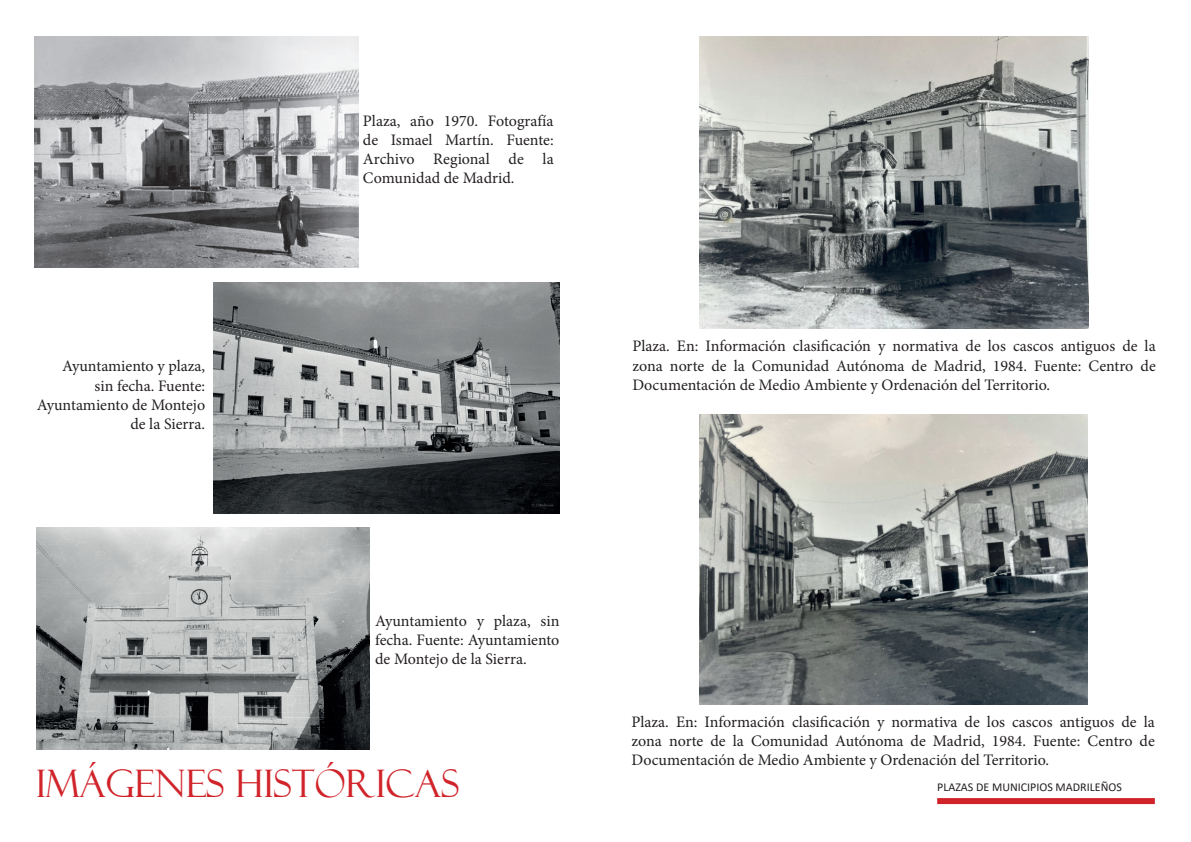
<style>
.page{position:relative;width:1191px;height:842px;background:#fff}
.page>*{position:absolute;margin:0;border:0;box-sizing:border-box;transform-origin:0 0}
.t1{font:38px "Felix Titling";color:#d1232a}
.t2{font:16px/19.2px "Minion Pro";color:#231f20;text-align:justify}
.t3{font:12px "Calibri";color:#231f20}
</style>
<div class="page">
<div style="left:937px;top:798px;width:217px;height:6px;background:#d1232a"></div>
<img style="left:214px;top:283px;width:345px;height:230px">
<img style="left:35px;top:37px;width:324px;height:231px">
<img style="left:37px;top:528px;width:332px;height:221px">
<img style="left:699px;top:36px;width:389px;height:292px">
<img style="left:699px;top:414px;width:388px;height:291px">
<p class="t2" style="left:37px;top:357px;width:170px;text-align:right">Ayuntamiento y plaza,<br>sin fecha. Fuente:<br>Ayuntamiento de Montejo de la Sierra.</p>
<p class="t2" style="left:363px;top:111px;width:192px">Plaza, año 1970. Fotografía de Ismael Martín. Fuente:<br>Archivo Regional de la Comunidad de Madrid.</p>
<p class="t2" style="left:632px;top:337px;width:525px">Plaza. En: Información clasificación y normativa de los cascos antiguos de la zona norte de la Comunidad Autónoma de Madrid, 1984. Fuente: Centro de Documentación de Medio Ambiente y Ordenación del Territorio.</p>
<p class="t2" style="left:375px;top:611px;width:186px">Ayuntamiento y plaza, sin fecha. Fuente: Ayuntamiento de Montejo de la Sierra.</p>
<p class="t1" style="left:36px;top:761px;width:425px">IMÁGENES HISTÓRICAS</p>
<p class="t2" style="left:631px;top:712px;width:525px">Plaza. En: Información clasificación y normativa de los cascos antiguos de la zona norte de la Comunidad Autónoma de Madrid, 1984. Fuente: Centro de Documentación de Medio Ambiente y Ordenación del Territorio.</p>
<p class="t3" style="left:937px;top:778px;width:186px">PLAZAS DE MUNICIPIOS MADRILEÑOS</p>
</div>
